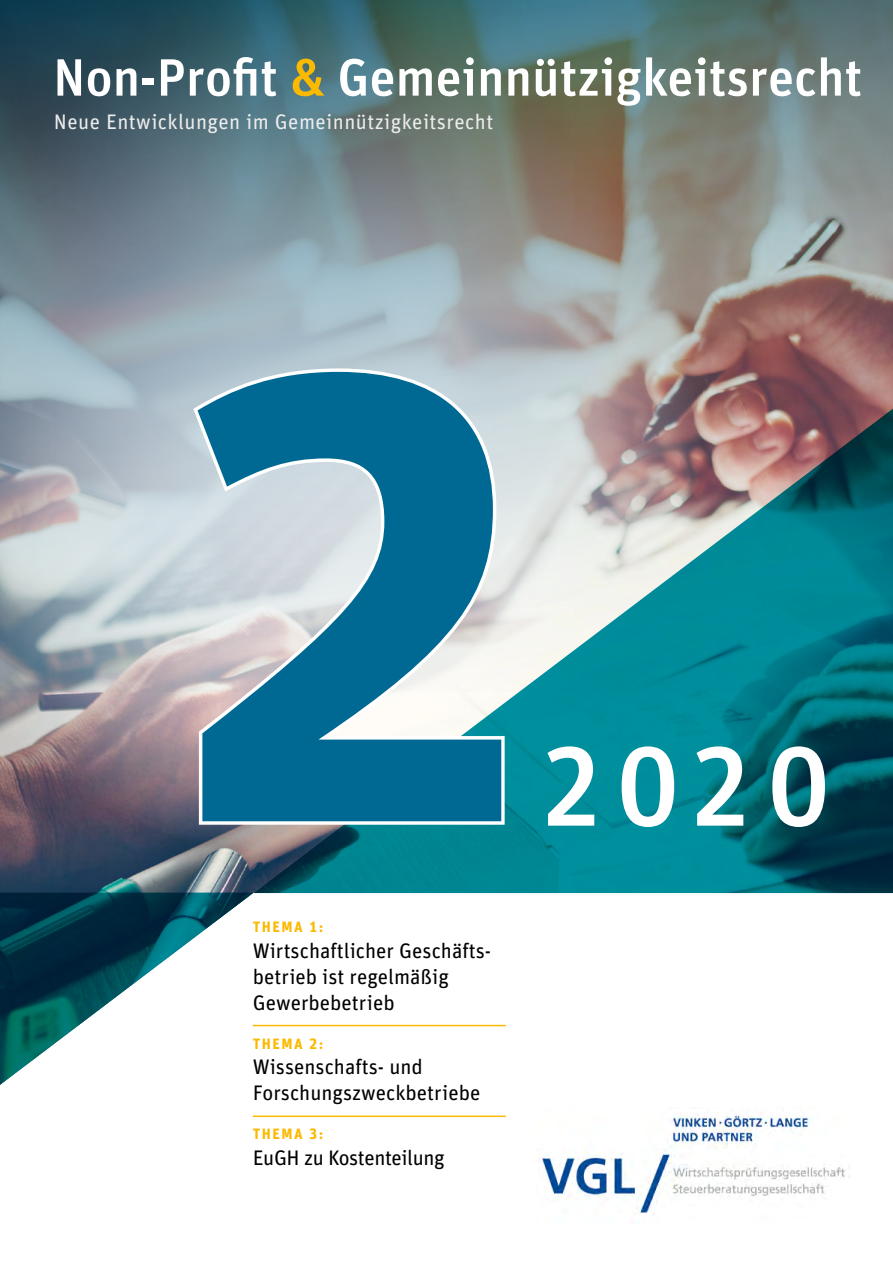
<style>
.page{position:relative;width:893px;height:1263px;background:#fff}
.page>*{position:absolute;margin:0;border:0;box-sizing:border-box;transform-origin:0 0}
.t1{font:700 687px "Unit Pro";color:#006993}
.t2{font:500 112.5px "Unit Pro";color:#fff}
.t3{font:500 52.5px "Unit Pro";color:#fff}
.t4{font:21px/25.8px "Unit Pro";color:#000}
.t5{font:21px "Unit Pro";letter-spacing:.02em;color:#ececec}
.t6{font:21px "Unit Pro";letter-spacing:-.02em;color:#000}
.t7{font:700 15px "Unit Pro";letter-spacing:.1em;color:#fbb900}
.s1{color:#fbb900}
</style>
<div class="page">
<img style="left:0;top:856px;width:893px;height:171px">
<svg style="left:0;top:692px;width:254px;height:164px;background:#7c707c"></svg>
<svg style="left:254px;top:692px;width:639px;height:201px;background:#037482"></svg>
<img style="left:0;top:0;width:893px;height:692px">
<svg style="left:0;top:892px;width:254px;height:193px"></svg>
<hr style="left:253px;top:1025px;width:253px;height:1px;background:#fbb900">
<hr style="left:253px;top:1115px;width:253px;height:2px;background:#fbb900">
<svg style="left:189px;top:365px;width:319px;height:463px"></svg>
<img style="left:539px;top:1112px;width:306px;height:103px">
<h3 class="t3" style="left:53px;top:44px;width:811px">Non-Profit <span class="s1">&amp;</span> Gemeinnützigkeitsrecht</h3>
<p class="t5" style="left:54px;top:108px;width:441px">Neue Entwicklungen im Gemeinnützigkeitsrecht</p>
<h1 class="t1" style="left:176px;top:135px;width:357px">2</h1>
<p class="t7" style="left:253px;top:917px;width:72px">THEMA 1:</p>
<p class="t4" style="left:253px;top:937px;width:240px">Wirtschaftlicher Geschäfts&shy;betrieb ist regelmäßig<br>Gewerbebetrieb</p>
<p class="t7" style="left:253px;top:1033px;width:72px">THEMA 2:</p>
<p class="t4" style="left:253px;top:1054px;width:229px">Wissenschafts- und<br>Forschungszweckbetriebe</p>
<p class="t7" style="left:253px;top:1124px;width:72px">THEMA 3:</p>
<p class="t6" style="left:253px;top:1144px;width:193px">EuGH zu Kostenteilung</p>
<h2 class="t2" style="left:540px;top:714px;width:291px">2020</h2>
</div>
